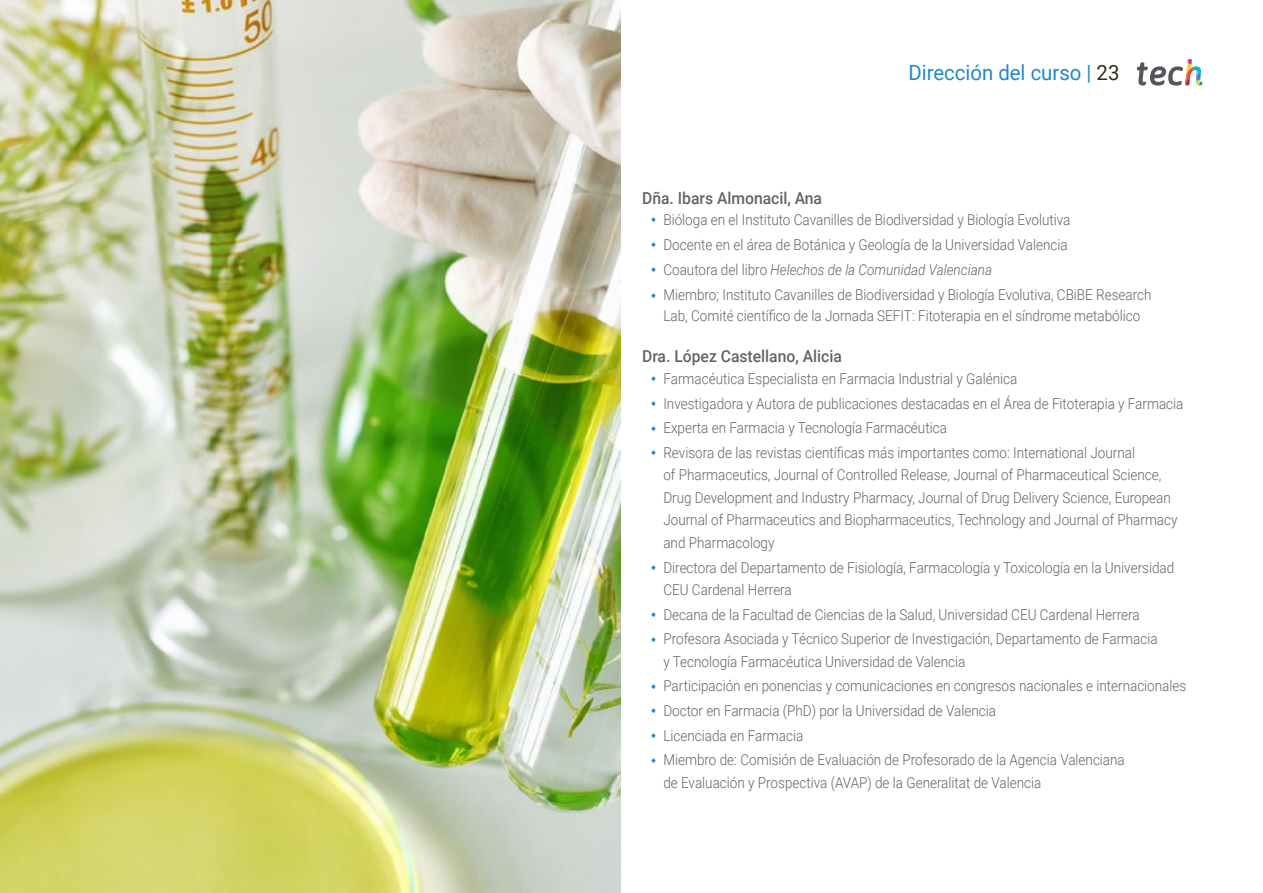
<style>
.page{position:relative;width:1263px;height:893px;background:#fff}
.page>*{position:absolute;margin:0;border:0;box-sizing:border-box;transform-origin:0 0}
.t1{font:21px "Roboto";color:#2588c9}
.t2{font:500 16.5px "Roboto";color:#61646a;scale:.95 1}
.t3{font:300 15px/24.6px "Roboto";color:#61646a;scale:.9 1}
.s1{color:#312e20}
.s2{font-style:italic}
</style>
<div class="page">
<svg style="left:1137px;top:59px;width:65px;height:27px"></svg>
<img style="left:0;top:0;width:621px;height:893px">
<h1 class="t1" style="left:908px;top:57px;width:213px">Dirección del curso | <span class="s1">23</span></h1>
<p class="t2" style="left:642px;top:186px;width:191px">Dña. Ibars Almonacil, Ana</p>
<p class="t3" style="left:663px;top:206px;width:544px;line-height:25.2px">Bióloga en el Instituto Cavanilles de Biodiversidad y Biología Evolutiva<br>Docente en el área de Botánica y Geología de la Universidad Valencia<br>Coautora del libro <span class="s2">Helechos de la Comunidad Valenciana<br></span>Miembro; Instituto Cavanilles de Biodiversidad y Biología Evolutiva, CBiBE Research</p>
<p class="t3" style="left:663px;top:303px;width:531px">Lab, Comité científico de la Jornada SEFIT: Fitoterapia en el síndrome metabólico</p>
<p class="t2" style="left:642px;top:344px;width:212px">Dra. López Castellano, Alicia</p>
<p class="t3" style="left:663px;top:366px;width:579px">Farmacéutica Especialista en Farmacia Industrial y Galénica<br>Investigadora y Autora de publicaciones destacadas en el Área de Fitoterapia y Farmacia Experta en Farmacia y Tecnología Farmacéutica<br>Revisora de las revistas científicas más importantes como: International Journal</p>
<p class="t3" style="left:663px;top:463px;width:573px;line-height:22.5px">of Pharmaceutics, Journal of Controlled Release, Journal of Pharmaceutical Science, Drug Development and Industry Pharmacy, Journal of Drug Delivery Science, European Journal of Pharmaceutics and Biopharmaceutics, Technology and Journal of Pharmacy and Pharmacology</p>
<p class="t3" style="left:663px;top:555px;width:569px;line-height:22.5px">Directora del Departamento de Fisiología, Farmacología y Toxicología en la Universidad<br>CEU Cardenal Herrera</p>
<p class="t3" style="left:663px;top:601px;width:551px">Decana de la Facultad de Ciencias de la Salud, Universidad CEU Cardenal Herrera<br>Profesora Asociada y Técnico Superior de Investigación, Departamento de Farmacia</p>
<p class="t3" style="left:663px;top:649px;width:583px">y Tecnología Farmacéutica Universidad de Valencia<br>Participación en ponencias y comunicaciones en congresos nacionales e internacionales Doctor en Farmacia (PhD) por la Universidad de Valencia<br>Licenciada en Farmacia<br>Miembro de: Comisión de Evaluación de Profesorado de la Agencia Valenciana</p>
<p class="t3" style="left:663px;top:770px;width:421px">de Evaluación y Prospectiva (AVAP) de la Generalitat de Valencia</p>
</div>
